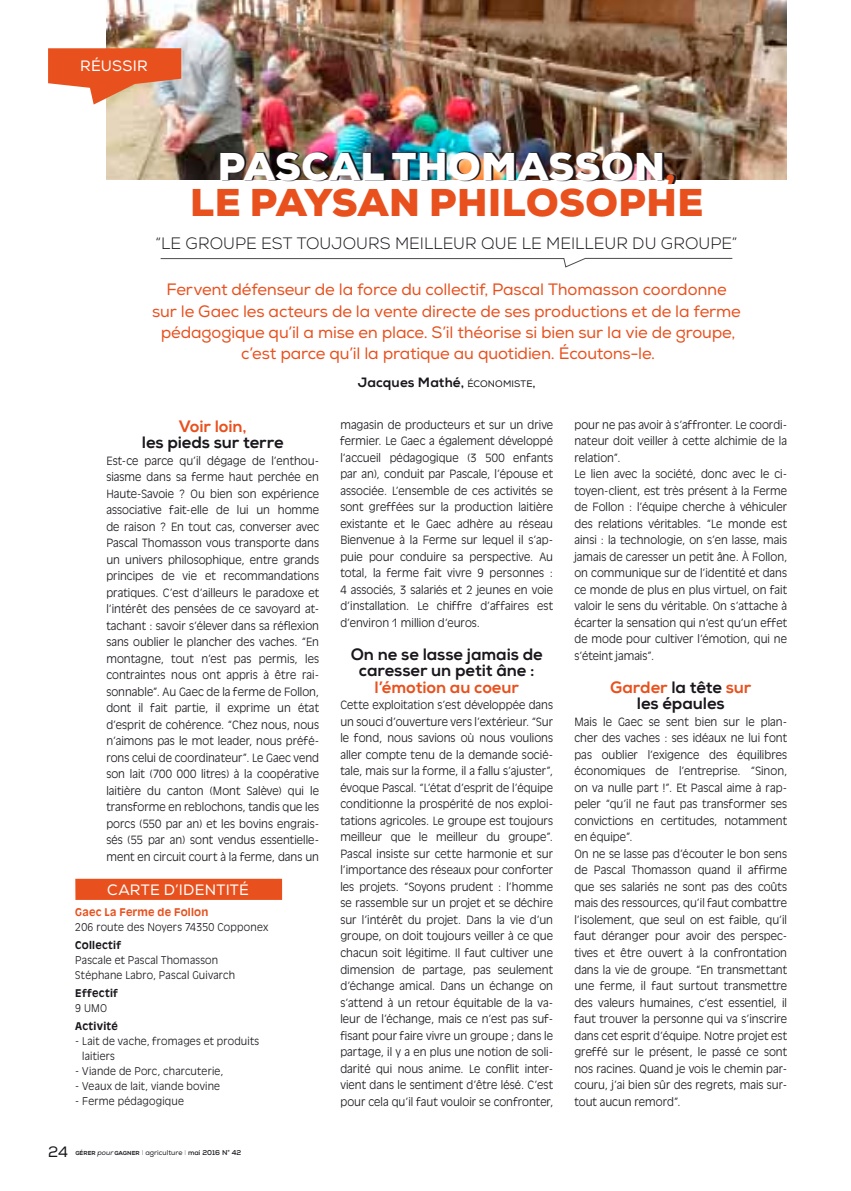
<style>
.page{position:relative;width:851px;height:1191px;background:#fff}
.page>*{position:absolute;margin:0;border:0;box-sizing:border-box;transform-origin:0 0}
.t1{font:900 37.5px "Nexa";letter-spacing:.015em;color:#e8511e}
.t2{font:900 37.5px "Nexa";letter-spacing:.015em;color:#fff}
.t3{font:16.5px/21px "Nexa";letter-spacing:-.01em;color:#e8511e;text-align:center}
.t4{font:16.5px/16.5px "Nexa X Bold";letter-spacing:-.005em;color:#1a171c;text-align:center}
.t5{font:300 16.5px "Nexa";letter-spacing:.005em;color:#1a171c}
.t6{font:16.5px "Nexa X Bold";color:#e8511e}
.t7{font:15px "Nexa";letter-spacing:.015em;color:#fff}
.t8{font:15px "Nexa";color:#1a171c}
.t9{font:13.5px "Nexa X Bold";letter-spacing:.01em;color:#1a171c}
.t10{font:300 11.25px/16.5px "Antique Olive Std";letter-spacing:.005em;color:#1a171c;text-align:justify}
.t11{font:300 10.5px/15px "Antique Olive Std";letter-spacing:.02em;color:#1a171c}
.t12{font:700 10.5px "Antique Olive Std";letter-spacing:.025em;color:#1a171c}
.t13{font:700 10.5px "Antique Olive Std";letter-spacing:.02em;color:#e8511e}
.t14{font:5.7px "Nexa X Bold";color:#1a171c}
.s1{color:#e8511e}
.s2{font-family:"Nexa";font-style:italic;font-size:7.05px}
.s3{font-family:"Nexa";font-weight:100;font-size:7.05px}
.s4{font-family:"Nexa";font-size:7.05px}
.s5{font-family:"Nexa";font-weight:700;font-size:7.05px}
.s6{font-family:"Nexa";font-size:9.45px}
.s7{font-family:"Nexa"}
</style>
<div class="page">
<img style="left:107px;top:0;width:679px;height:180px">
<svg style="left:160px;top:258px;width:573px;height:10px"></svg>
<img style="left:223px;top:152px;width:453px;height:32px">
<div style="left:75px;top:878px;width:207px;height:22px;background:#e8511e"></div>
<svg style="left:48px;top:48px;width:133px;height:57px;background:#e67e58"></svg>
<h3 class="t7" style="left:80px;top:57px;width:65px">réussir</h3>
<h1 class="t2" style="left:218px;top:142px;width:112px">PASCAL</h1>
<h1 class="t2" style="left:392px;top:142px;width:285px">THOMASSON<span class="s1">,</span></h1>
<h1 class="t1" style="left:190px;top:177px;width:514px">LE PAYSAN PHILOSOPHE</h1>
<h2 class="t5" style="left:155px;top:233px;width:583px">“LE GROUPE EST TOUJOURS MEILLEUR QUE LE MEILLEUR DU GROUPE”</h2>
<p class="t3" style="left:152px;top:279px;width:590px">Fervent défenseur de la force du collectif, Pascal Thomasson coordonne sur le Gaec les acteurs de la vente directe de ses productions et de la ferme pédagogique qu’il a mise en place. S’il théorise si bien sur la vie de groupe, c’est parce qu’il la pratique au quotidien. écoutons-le.</p>
<h2 class="t6" style="left:179px;top:416px;width:69px">Voir loin,</h2>
<h2 class="t4" style="left:142px;top:434px;width:143px">les pieds sur terre</h2>
<p class="t10" style="left:106px;top:452px;width:214px">Est-ce parce qu’il dégage de l’enthou&shy;siasme dans sa ferme haut perchée en Haute-Savoie ? Ou bien son expérience associative fait-elle de lui un homme de raison ? En tout cas, converser avec Pascal Thomasson vous transporte dans un univers philosophique, entre grands principes de vie et recommandations pratiques. C’est d’ailleurs le paradoxe et l’intérêt des pensées de ce savoyard at&shy;tachant : savoir s’élever dans sa réflexion sans oublier le plancher des vaches. “En montagne, tout n’est pas permis, les contraintes nous ont appris à être rai&shy;sonnable”. Au Gaec de la ferme de Follon, dont il fait partie, il exprime un état d’esprit de cohérence. “Chez nous, nous n’aimons pas le mot leader, nous préfé&shy;rons celui de coordinateur”. Le Gaec vend son lait (700 000 litres) à la coopérative laitière du canton (Mont Salève) qui le transforme en reblochons, tandis que les porcs (550 par an) et les bovins engrais&shy;sés (55 par an) sont vendus essentielle&shy;ment en circuit court à la ferme, dans un</p>
<h3 class="t7" style="left:107px;top:880px;width:88px">carte d’iden</h3>
<h3 class="t7" style="left:216px;top:880px;width:34px">tité</h3>
<p class="t13" style="left:75px;top:906px;width:135px">Gaec La Ferme de Follon</p>
<p class="t11" style="left:75px;top:920px;width:194px">206 route des Noyers 74350 Copponex</p>
<p class="t12" style="left:75px;top:939px;width:47px">Collectif</p>
<p class="t11" style="left:75px;top:953px;width:161px">Pascale et Pascal Thomasson<br>Stéphane Labro, Pascal Guivarch</p>
<p class="t12" style="left:75px;top:987px;width:44px">Effectif</p>
<p class="t11" style="left:75px;top:1001px;width:33px">9 UMO</p>
<p class="t12" style="left:75px;top:1020px;width:44px">Activité</p>
<p class="t11" style="left:82px;top:1034px;width:178px;text-indent:-7px">- Lait de vache, fromages et produits laitiers</p>
<p class="t11" style="left:75px;top:1064px;width:149px">- Viande de Porc, charcuterie,</p>
<p class="t11" style="left:75px;top:1079px;width:146px">- Veaux de lait, viande bovine</p>
<p class="t11" style="left:75px;top:1094px;width:110px">- Ferme pédagogique</p>
<h3 class="t8" style="left:48px;top:1142px;width:22px">24</h3>
<p class="t14" style="left:75px;top:1149px;width:167px">GÉRER <span class="s2">pour</span> GAGNER <span class="s3">I</span> <span class="s4">agriculture</span> <span class="s3">I</span> <span class="s5">mai 2016 N° 42</span></p>
<p class="t9" style="left:357px;top:374px;width:179px">Jacques Mathé, <span class="s6">ÉCONOMISTE</span><span class="s7">,</span></p>
<p class="t10" style="left:340px;top:416px;width:214px">magasin de producteurs et sur un drive fermier. Le Gaec a également développé l’accueil pédagogique (3 500 enfants par an), conduit par Pascale, l’épouse et associée. L’ensemble de ces activités se sont greffées sur la production laitière existante et le Gaec adhère au réseau Bienvenue à la Ferme sur lequel il s’ap&shy;puie pour conduire sa perspective. Au total, la ferme fait vivre 9 personnes :<br>4 associés, 3 salariés et 2 jeunes en voie d’installation. Le chiffre d’affaires est d’environ 1 million d‘euros.</p>
<h2 class="t4" style="left:350px;top:646px;width:193px">On ne se lasse jamais de caresser un petit âne :</h2>
<h2 class="t6" style="left:374px;top:677px;width:146px">l’émotion au coeur</h2>
<p class="t10" style="left:340px;top:697px;width:214px">Cette exploitation s’est développée dans un souci d’ouverture vers l’extérieur. “Sur le fond, nous savions où nous voulions aller compte tenu de la demande socié&shy;tale, mais sur la forme, il a fallu s’ajuster”, évoque Pascal. “L’état d’esprit de l’équipe conditionne la prospérité de nos exploi&shy;tations agricoles. Le groupe est toujours meilleur que le meilleur du groupe”.<br>Pascal insiste sur cette harmonie et sur l’importance des réseaux pour conforter les projets. “Soyons prudent : l’homme se rassemble sur un projet et se déchire sur l’intérêt du projet. Dans la vie d’un groupe, on doit toujours veiller à ce que chacun soit légitime. Il faut cultiver une dimension de partage, pas seulement d’échange amical. Dans un échange on s’attend à un retour équitable de la va&shy;leur de l’échange, mais ce n’est pas suf&shy;fisant pour faire vivre un groupe ; dans le partage, il y a en plus une notion de soli&shy;darité qui nous anime. Le conflit inter&shy;vient dans le sentiment d’être lésé. C’est pour cela qu’il faut vouloir se confronter,</p>
<p class="t10" style="left:574px;top:416px;width:214px;text-align:left">pour ne pas avoir à s’affronter. Le coordi&shy;nateur doit veiller à cette alchimie de la relation”.<br>Le lien avec la société, donc avec le ci&shy;toyen-client, est très présent à la Ferme de Follon : l’équipe cherche à véhiculer des relations véritables. “Le monde est ainsi : la technologie, on s’en lasse, mais jamais de caresser un petit âne. à Follon, on communique sur de l’identité et dans ce monde de plus en plus virtuel, on fait valoir le sens du véritable. On s’attache à écarter la sensation qui n’est qu’un effet de mode pour cultiver l’émotion, qui ne s’éteint jamais”.</p>
<h2 class="t4" style="left:610px;top:679px;width:143px"><span class="s1">Garder</span> la tête <span class="s1">sur </span>les épaules</h2>
<p class="t10" style="left:574px;top:713px;width:214px;text-align:left">Mais le Gaec se sent bien sur le plan&shy;cher des vaches : ses idéaux ne lui font pas oublier l’exigence des équilibres économiques de l’entreprise. “Sinon, on va nulle part !”. Et Pascal aime à rap&shy;peler “qu’il ne faut pas transformer ses convictions en certitudes, notamment en équipe”.<br>On ne se lasse pas d’écouter le bon sens de Pascal Thomasson quand il affirme que ses salariés ne sont pas des coûts mais des ressources, qu’il faut combattre l’isolement, que seul on est faible, qu’il faut déranger pour avoir des perspec&shy;tives et être ouvert à la confrontation dans la vie de groupe. “En transmettant une ferme, il faut surtout transmettre des valeurs humaines, c’est essentiel, il faut trouver la personne qui va s’inscrire dans cet esprit d’équipe. Notre projet est greffé sur le présent, le passé ce sont nos racines. Quand je vois le chemin par&shy;couru, j’ai bien sûr des regrets, mais sur&shy;tout aucun remord”.</p>
</div>
